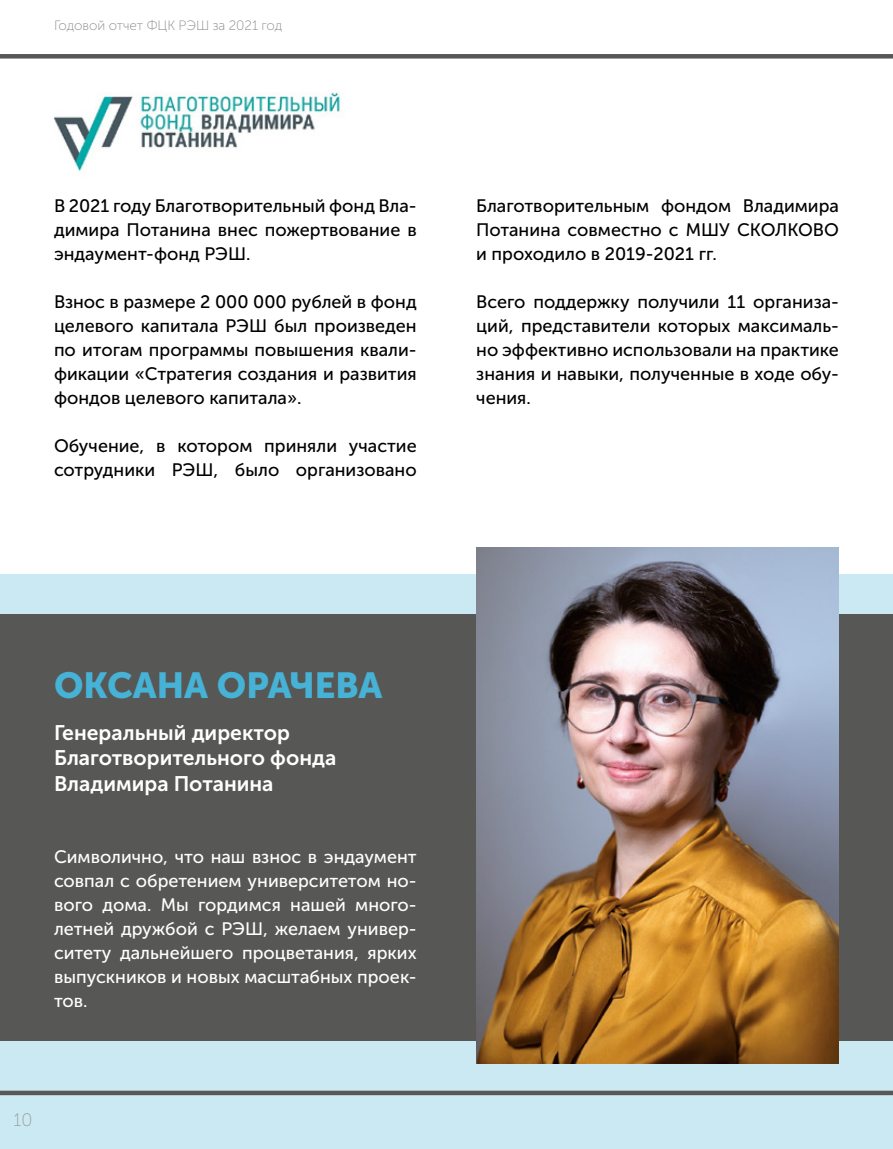
<style>
.page{position:relative;width:893px;height:1149px;background:#fff}
.page>*{position:absolute;margin:0;border:0;box-sizing:border-box;transform-origin:0 0}
.t1{font:36px "Museo Sans Cyrl 900";color:#46b2d5}
.t2{font:21px/25.2px "Museo Sans Cyrl 700";color:#fff}
.t3{font:18px/24px "Museo Sans Cyrl 500";color:#000;text-align:justify}
.t4{font:18px/24px "Museo Sans Cyrl 500";color:#fff;text-align:justify}
.t5{font:18px "Museo Sans Cyrl 100";color:#9d9d9c}
.t6{font:13.5px "Museo Sans Cyrl 100";color:#878787}
</style>
<div class="page">
<div style="left:0;top:574px;width:893px;height:574px;background:#cbe9f3"></div>
<div style="left:0;top:613px;width:893px;height:426px;background:#575756"></div>
<img style="left:54px;top:92px;width:286px;height:80px">
<hr style="left:0;top:54px;width:893px;height:4px;background:#575756">
<img style="left:476px;top:547px;width:363px;height:516px">
<svg style="left:0;top:1090px;width:893px;height:4px;background:#6b7071"></svg>
<p class="t6" style="left:54px;top:18px;width:230px">Годовой отчет ФЦК РЭШ за 2021 год</p>
<p class="t3" style="left:54px;top:194px;width:364px">В 2021 году Благотворительный фонд Вла&shy;димира Потанина внес пожертвование в эндаумент-фонд РЭШ.</p>
<p class="t3" style="left:54px;top:290px;width:364px">Взнос в размере 2 000 000 рублей в фонд целевого капитала РЭШ был произведен по итогам программы повышения квали&shy;фикации «Стратегия создания и развития фондов целевого капитала».</p>
<p class="t3" style="left:54px;top:434px;width:364px">Обучение, в котором приняли участие сотрудники РЭШ, было организовано</p>
<p class="t3" style="left:476px;top:194px;width:364px">Благотворительным фондом Владимира Потанина совместно с МШУ СКОЛКОВО и проходило в 2019-2021 гг.</p>
<p class="t3" style="left:476px;top:290px;width:364px">Всего поддержку получили 11 организа&shy;ций, представители которых максималь&shy;но эффективно использовали на практике знания и навыки, полученные в ходе обу&shy;чения.</p>
<h1 class="t1" style="left:54px;top:665px;width:330px">ОКСАНА ОРАЧЕВА</h1>
<p class="t2" style="left:54px;top:720px;width:284px">Генеральный директор<br>Благотворительного фонда<br>Владимира Потанина</p>
<p class="t4" style="left:54px;top:844px;width:364px">Символично, что наш взнос в эндаумент совпал с обретением университетом но&shy;вого дома. Мы гордимся нашей много&shy;летней дружбой с РЭШ, желаем универ&shy;ситету дальнейшего процветания, ярких выпускников и новых масштабных проек&shy;тов.</p>
<p class="t5" style="left:13px;top:1110px;width:21px">10</p>
</div>
